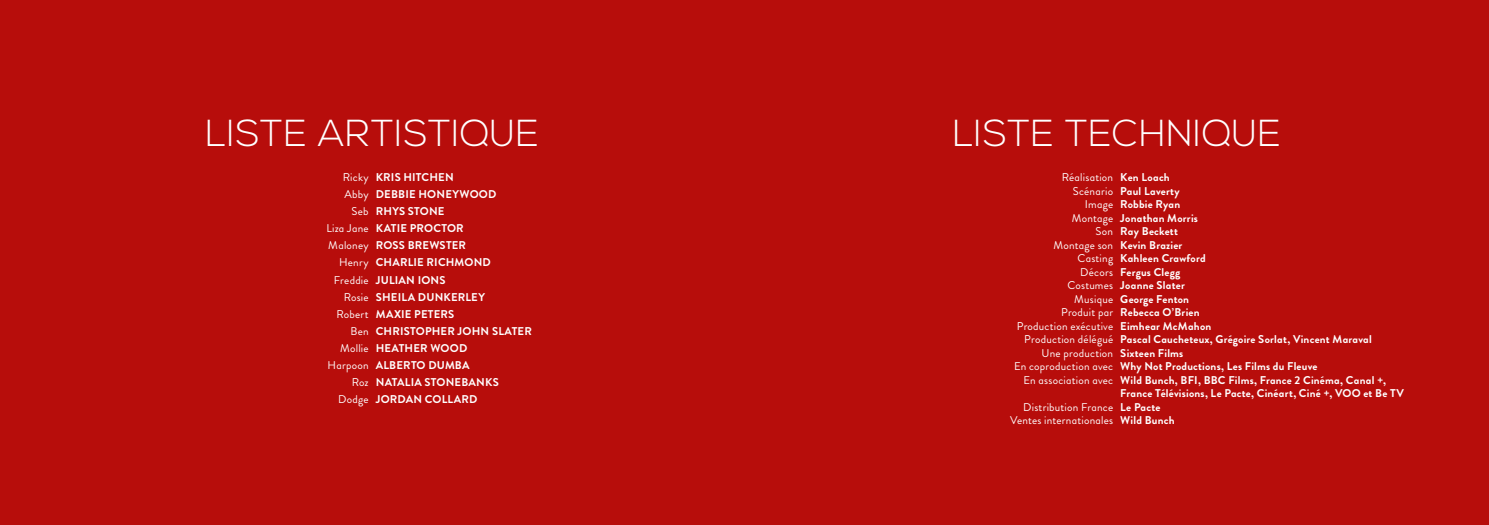
<style>
.page{position:relative;width:1489px;height:525px;background:#fff}
.page>*{position:absolute;margin:0;border:0;box-sizing:border-box;transform-origin:0 0}
.t1{font:300 37.5px "Nexa";letter-spacing:.015em;color:#fff}
.t2{font:700 11.25px/13.5px "Brandon Grotesque";letter-spacing:.02em;color:#fff}
.t3{font:11.25px/13.5px "Brandon Grotesque";letter-spacing:.02em;color:#fff;text-align:right}
</style>
<div class="page">
<div style="left:0;top:0;width:1488px;height:524px;background:#b70d0b"></div>
<h1 class="t1" style="left:206px;top:111px;width:334px">LISTE ARTISTIQUE</h1>
<p class="t3" style="left:326px;top:169px;width:44px;line-height:17px">Ricky<br>Abby<br>Seb<br>Liza Jane<br>Maloney<br>Henry<br>Freddie<br>Rosie<br>Robert<br>Ben<br>Mollie<br>Harpoon<br>Roz<br>Dodge</p>
<p class="t2" style="left:376px;top:169px;width:158px;line-height:17px">KRIS HITCHEN<br>DEBBIE HONEYWOOD<br>RHYS STONE<br>KATIE PROCTOR<br>ROSS BREWSTER<br>CHARLIE RICHMOND<br>JULIAN IONS<br>SHEILA DUNKERLEY<br>MAXIE PETERS<br>CHRISTOPHER JOHN SLATER<br>HEATHER WOOD<br>ALBERTO DUMBA<br>NATALIA STONEBANKS<br>JORDAN COLLARD</p>
<h1 class="t1" style="left:952px;top:111px;width:329px">LISTE TECHNIQUE</h1>
<p class="t3" style="left:1014px;top:170px;width:101px">Réalisation<br>Scénario<br>Image<br>Montage<br>Son<br>Montage son<br>Casting<br>Décors<br>Costumes<br>Musique<br>Produit par<br>Production exécutive<br>Production délégué<br>Une production<br>En coproduction avec<br>En association avec</p>
<p class="t3" style="left:1010px;top:400px;width:105px">Distribution France<br>Ventes internationales</p>
<p class="t2" style="left:1120px;top:170px;width:285px">Ken Loach<br>Paul Laverty<br>Robbie Ryan<br>Jonathan Morris<br>Ray Beckett<br>Kevin Brazier<br>Kahleen Crawford<br>Fergus Clegg<br>Joanne Slater<br>George Fenton<br>Rebecca O’Brien<br>Eimhear McMahon<br>Pascal Caucheteux, Grégoire Sorlat, Vincent Maraval<br>Sixteen Films<br>Why Not Productions, Les Films du Fleuve<br>Wild Bunch, BFI, BBC Films, France 2 Cinéma, Canal +,<br>France Télévisions, Le Pacte, Cinéart, Ciné +, VOO et Be TV<br>Le Pacte<br>Wild Bunch</p>
</div>
